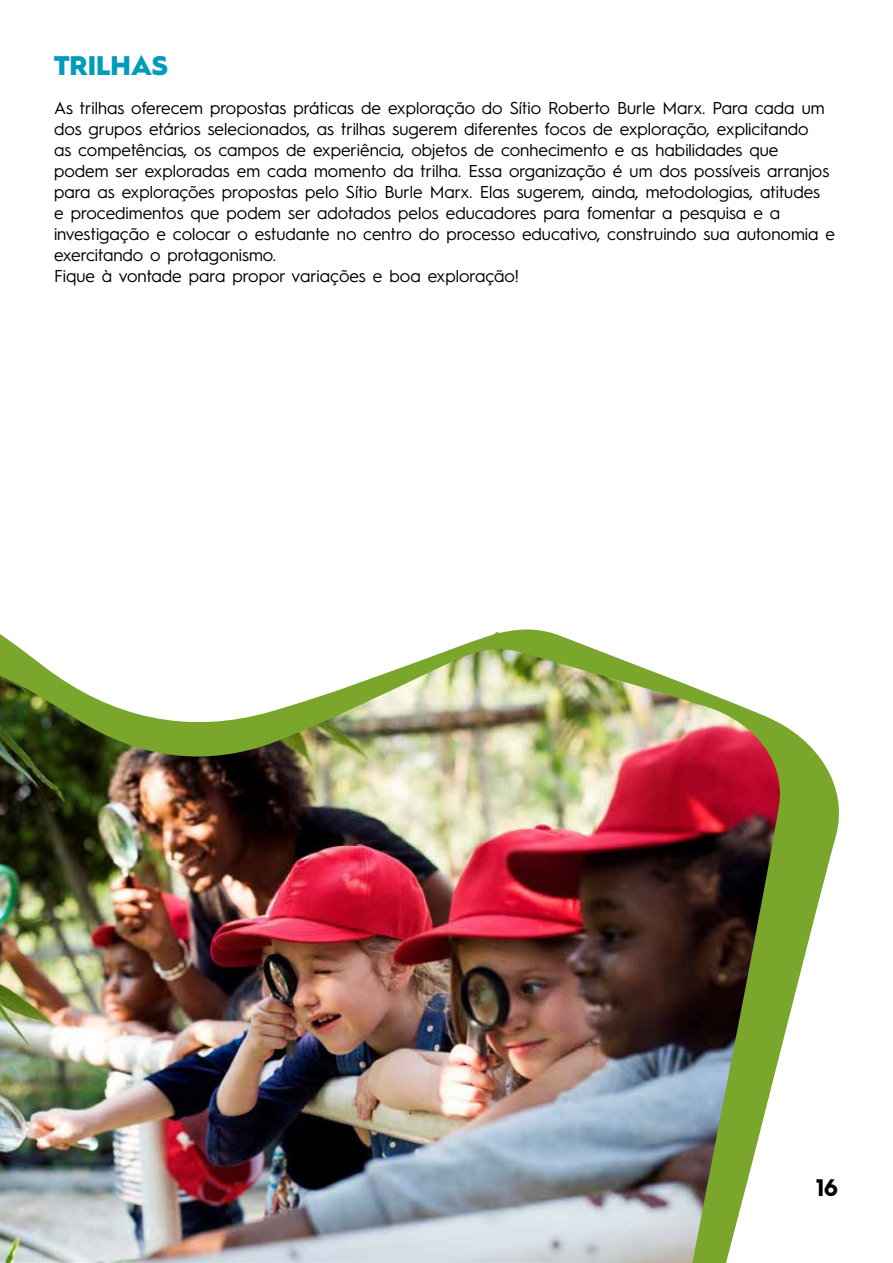
<style>
.page{position:relative;width:893px;height:1263px;background:#fff}
.page>*{position:absolute;margin:0;border:0;box-sizing:border-box;transform-origin:0 0}
.t1{font:900 27px "Hurme Geometric Sans 1";color:#009cbc}
.t2{font:700 24px "Hurme Geometric Sans 1";color:#000}
.t3{font:17.25px/21px "Hurme Geometric Sans 1";color:#000}
</style>
<div class="page">
<img style="left:0;top:629px;width:839px;height:634px">
<h1 class="t1" style="left:54px;top:46px;width:115px">TRILHAS</h1>
<p class="t3" style="left:54px;top:97px;width:783px">As trilhas oferecem propostas práticas de exploração do Sítio Roberto Burle Marx. Para cada um dos grupos etários selecionados, as trilhas sugerem diferentes focos de exploração, explicitando<br>as competências, os campos de experiência, objetos de conhecimento e as habilidades que podem ser exploradas em cada momento da trilha. Essa organização é um dos possíveis arranjos para as explorações propostas pelo Sítio Burle Marx. Elas sugerem, ainda, metodologias, atitudes<br>e procedimentos que podem ser adotados pelos educadores para fomentar a pesquisa e a investigação e colocar o estudante no centro do processo educativo, construindo sua autonomia e exercitando o protagonismo.<br>Fique à vontade para propor variações e boa exploração!</p>
<h2 class="t2" style="left:816px;top:1171px;width:24px">16</h2>
</div>
